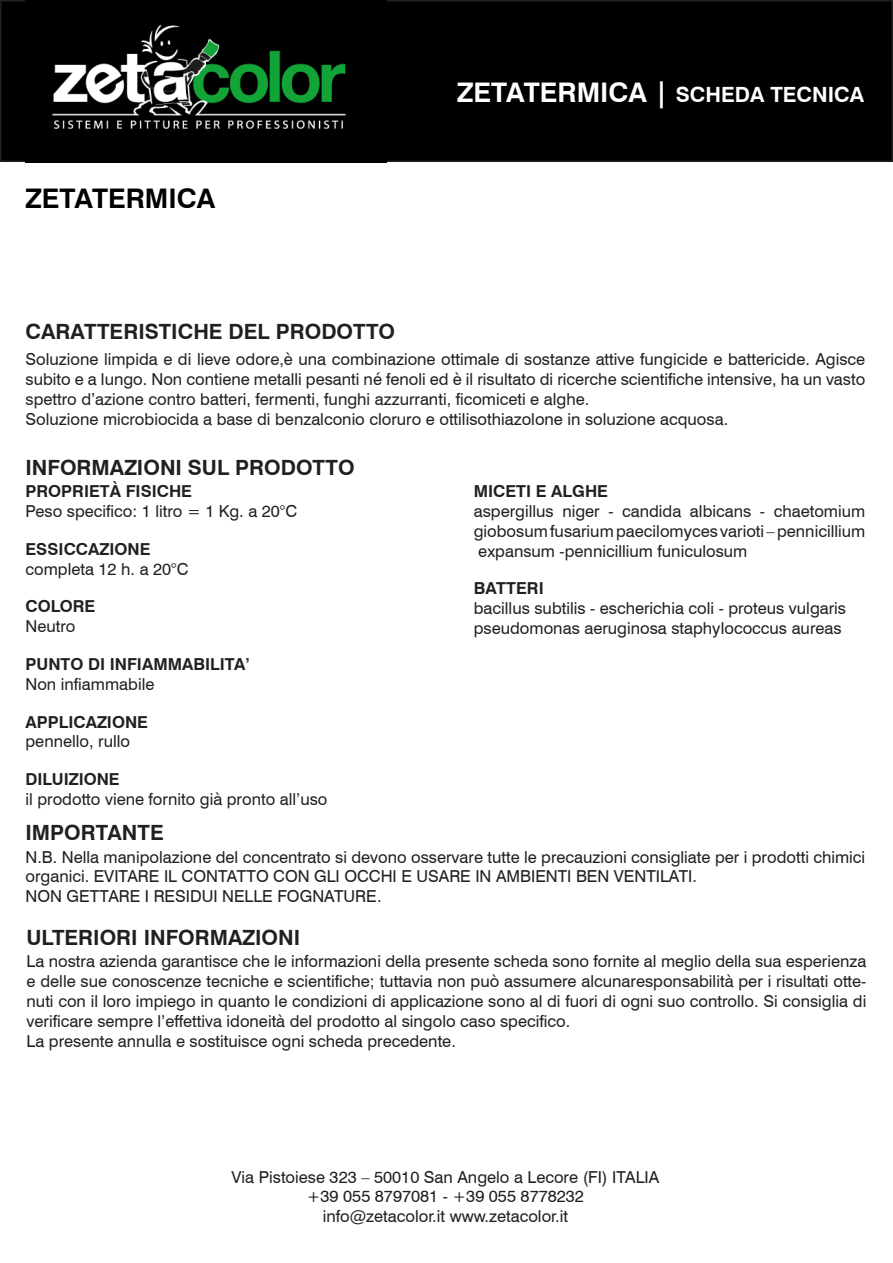
<style>
.page{position:relative;width:893px;height:1263px;background:#fff}
.page>*{position:absolute;margin:0;border:0;box-sizing:border-box;transform-origin:0 0}
.t1{font:700 27px "Swiss 721 BT";color:#000}
.schedtecn__sing_cara{font:700 21px "Swiss 721 BT";color:#231f20}
.t2{font:700 21px "Swiss 721 BT";color:#fff}
.testo{font:16.5px/19.8px "Swiss 721 BT";color:#231f20;text-align:justify}
.testsxtab{font:700 16.5px "Swiss 721 BT";color:#231f20}
.s1{font-size:27px}
</style>
<div class="page">
<div style="left:1px;top:1px;width:891px;height:160px;background:#000"></div>
<div style="left:0;top:0;width:893px;height:162px;border:2px solid #231f20"></div>
<img style="left:26px;top:0;width:361px;height:162px">
<p class="t1" style="left:26px;top:182px;width:191px">ZETATERMICA</p>
<p class="schedtecn__sing_cara" style="left:26px;top:319px;width:371px">CARATTERISTICHE DEL PRODOTTO</p>
<p class="t2" style="left:457px;top:81px;width:409px"><span class="s1">ZETATERMICA |</span> SCHEDA TECNICA</p>
<p class="testo" style="left:26px;top:349px;width:841px">Soluzione limpida e di lieve odore,è una combinazione ottimale di sostanze attive fungicide e battericide. Agisce subito e a lungo. Non contiene metalli pesanti né fenoli ed è il risultato di ricerche scientifiche intensive, ha un vasto spettro d’azione contro batteri, fermenti, funghi azzurranti, ficomiceti e alghe.</p>
<p class="testo" style="left:26px;top:409px;width:704px">Soluzione microbiocida a base di benzalconio cloruro e ottilisothiazolone in soluzione acquosa.</p>
<p class="schedtecn__sing_cara" style="left:26px;top:455px;width:331px">INFORMAZIONI SUL PRODOTTO</p>
<p class="testsxtab" style="left:26px;top:481px;width:168px">PROPRIETÀ FISICHE</p>
<p class="testo" style="left:26px;top:501px;width:273px">Peso specifico: 1 litro = 1 Kg. a 20°C</p>
<p class="testsxtab" style="left:26px;top:539px;width:127px">ESSICCAZIONE</p>
<p class="testo" style="left:26px;top:559px;width:164px">completa 12 h. a 20°C</p>
<p class="testsxtab" style="left:26px;top:597px;width:71px">COLORE</p>
<p class="testo" style="left:26px;top:616px;width:52px">Neutro</p>
<p class="testsxtab" style="left:26px;top:654px;width:226px">PUNTO DI INFIAMMABILITA’</p>
<p class="testo" style="left:26px;top:674px;width:130px">Non infiammabile</p>
<p class="testsxtab" style="left:26px;top:712px;width:124px">APPLICAZIONE</p>
<p class="testo" style="left:26px;top:731px;width:106px">pennello, rullo</p>
<p class="testsxtab" style="left:26px;top:769px;width:96px">DILUIZIONE</p>
<p class="testo" style="left:26px;top:789px;width:303px">il prodotto viene fornito già pronto all’uso</p>
<p class="testsxtab" style="left:474px;top:481px;width:136px">MICETI E ALGHE</p>
<p class="testo" style="left:474px;top:501px;width:393px">aspergillus niger - candida albicans - chaetomium giobosum fusarium paecilomyces varioti – pennicillium</p>
<p class="testo" style="left:478px;top:541px;width:271px">expansum -pennicillium funiculosum</p>
<p class="testsxtab" style="left:474px;top:579px;width:71px">BATTERI</p>
<p class="testo" style="left:474px;top:598px;width:374px">bacillus subtilis - escherichia coli - proteus vulgaris</p>
<p class="testo" style="left:474px;top:618px;width:369px">pseudomonas aeruginosa staphylococcus aureas</p>
<p class="schedtecn__sing_cara" style="left:26px;top:819px;width:140px">IMPORTANTE</p>
<p class="testo" style="left:26px;top:847px;width:841px">N.B. Nella manipolazione del concentrato si devono osservare tutte le precauzioni consigliate per i prodotti chimici organici. EVITARE IL CONTATTO CON GLI OCCHI E USARE IN AMBIENTI BEN VENTILATI.</p>
<p class="testo" style="left:26px;top:886px;width:358px">NON GETTARE I RESIDUI NELLE FOGNATURE.</p>
<p class="schedtecn__sing_cara" style="left:27px;top:925px;width:275px">ULTERIORI INFORMAZIONI</p>
<p class="testo" style="left:27px;top:951px;width:841px">La nostra azienda garantisce che le informazioni della presente scheda sono fornite al meglio della sua esperienza e delle sue conoscenze tecniche e scientifiche; tuttavia non può assumere alcunaresponsabilità per i risultati otte&shy;nuti con il loro impiego in quanto le condizioni di applicazione sono al di fuori di ogni suo controllo. Si consiglia di verificare sempre l’effettiva idoneità del prodotto al singolo caso specifico.</p>
<p class="testo" style="left:27px;top:1031px;width:431px">La presente annulla e sostituisce ogni scheda precedente.</p>
<p class="testo" style="left:232px;top:1167px;width:429px">Via Pistoiese 323 – 50010 San Angelo a Lecore (FI) ITALIA</p>
<p class="testo" style="left:307px;top:1186px;width:279px">+39 055 8797081 - +39 055 8778232</p>
<p class="testo" style="left:323px;top:1206px;width:247px">info@zetacolor.it www.zetacolor.it</p>
</div>
